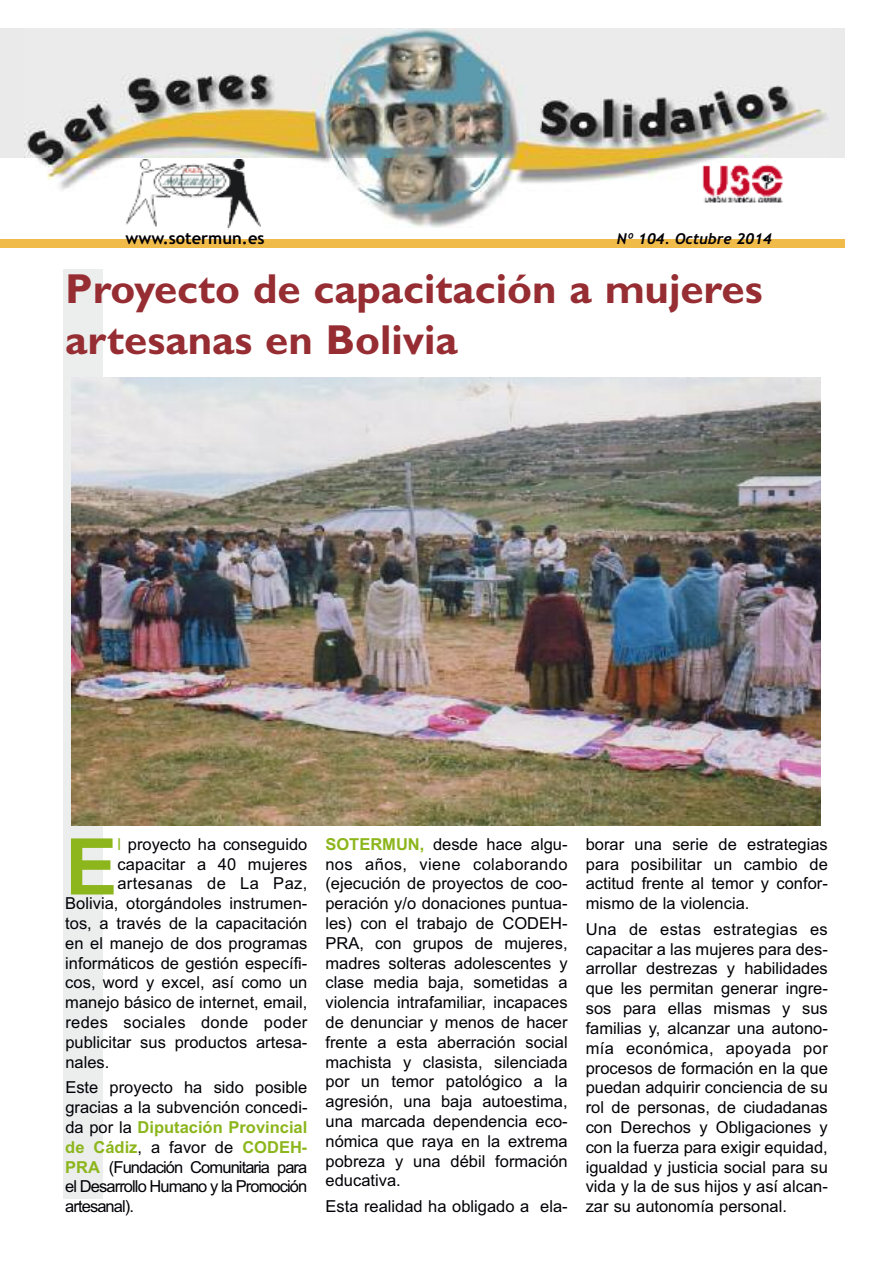
<style>
.page{position:relative;width:893px;height:1263px;background:#fff}
.page>*{position:absolute;margin:0;border:0;box-sizing:border-box;transform-origin:0 0}
.t1{font:700 78.3px "Arial";color:#8cb61c}
.t2{font:700 42px/50.4px "Gill Sans";color:#962d32}
.t3{font:16.5px/19.8px "Arial";color:#000006;text-align:justify}
.t4{font:16.5px "Arial";letter-spacing:.02em;color:#000006}
.t5{font:700 16.5px "Trebuchet MS";color:#000006}
.t6{font:italic 700 15px "Trebuchet";color:#000006}
.s1{color:#8cb61c}
.s2{font-weight:700;color:#8cb61c}
</style>
<div class="page">
<div style="left:0;top:239px;width:845px;height:9px;background:#f1bb4a"></div>
<div style="left:0;top:28px;width:845px;height:129px;background:#eaeaeb"></div>
<img style="left:24px;top:29px;width:805px;height:199px">
<img style="left:24px;top:28px;width:805px;height:1px">
<img style="left:699px;top:163px;width:85px;height:43px">
<img style="left:126px;top:160px;width:134px;height:70px">
<div style="left:64px;top:269px;width:39px;height:930px;background:#eceded"></div>
<img style="left:71px;top:378px;width:749px;height:447px">
<p class="t5" style="left:125px;top:228px;width:141px">www.sotermun.es</p>
<p class="t6" style="left:617px;top:230px;width:157px">Nº 104. Octubre 2014</p>
<h2 class="t2" style="left:65px;top:265px;width:699px">Proyecto de capacitación a mujeres artesanas en Bolivia</h2>
<h1 class="t1" style="left:65px;top:815px;width:54px">E</h1>
<p class="t3" style="left:117px;top:834px;width:191px"><span class="s1">l</span> proyecto ha conseguido</p>
<p class="t3" style="left:117px;top:854px;width:191px">capacitar a 40 mujeres</p>
<p class="t4" style="left:117px;top:873px;width:191px">artesanas de La Paz,</p>
<p class="t3" style="left:65px;top:894px;width:244px">Bolivia, otorgándoles instrumen-</p>
<p class="t3" style="left:65px;top:913px;width:244px">tos, a través de la capacitación</p>
<p class="t3" style="left:65px;top:933px;width:244px">en el manejo de dos programas</p>
<p class="t3" style="left:65px;top:953px;width:244px">informáticos de gestión específi-</p>
<p class="t3" style="left:65px;top:973px;width:244px">cos, word y excel, así como un</p>
<p class="t3" style="left:65px;top:993px;width:244px">manejo básico de internet, email,</p>
<p class="t4" style="left:65px;top:1011px;width:244px">redes sociales donde poder</p>
<p class="t3" style="left:65px;top:1032px;width:244px">publicitar sus productos artesa-</p>
<p class="t3" style="left:65px;top:1052px;width:46px">nales.</p>
<p class="t3" style="left:65px;top:1078px;width:244px">Este proyecto ha sido posible gracias a la subvención concedi&shy;da por la <span class="s2">Diputación Provincial de Cádiz</span>, a favor de <span class="s2">CODEH-PRA</span> (Fundación Comunitaria para el Desarrollo Humano y la Promoción artesanal).</p>
<p class="t3" style="left:325px;top:834px;width:244px"><span class="s2">SOTERMUN,</span> desde hace algu&shy;nos años, viene colaborando (ejecución de proyectos de coo&shy;peración y/o donaciones puntua&shy;les) con el trabajo de CODEH-PRA, con grupos de mujeres, madres solteras adolescentes y clase media baja, sometidas a violencia intrafamiliar, incapaces de denunciar y menos de hacer frente a esta aberración social machista y clasista, silenciada por un temor patológico a la agresión, una baja autoestima, una marcada dependencia eco&shy;nómica que raya en la extrema pobreza y una débil formación educativa.</p>
<p class="t3" style="left:326px;top:1196px;width:244px">Esta realidad ha obligado a ela-</p>
<p class="t3" style="left:586px;top:834px;width:244px">borar una serie de estrategias para posibilitar un cambio de actitud frente al temor y confor&shy;mismo de la violencia.</p>
<p class="t3" style="left:586px;top:919px;width:244px">Una de estas estrategias es capacitar a las mujeres para des&shy;arrollar destrezas y habilidades que les permitan generar ingre&shy;sos para ellas mismas y sus familias y, alcanzar una autono&shy;mía económica, apoyada por procesos de formación en la que puedan adquirir conciencia de su rol de personas, de ciudadanas con Derechos y Obligaciones y con la fuerza para exigir equidad, igualdad y justicia social para su vida y la de sus hijos y así alcan&shy;zar su autonomía personal.</p>
</div>
